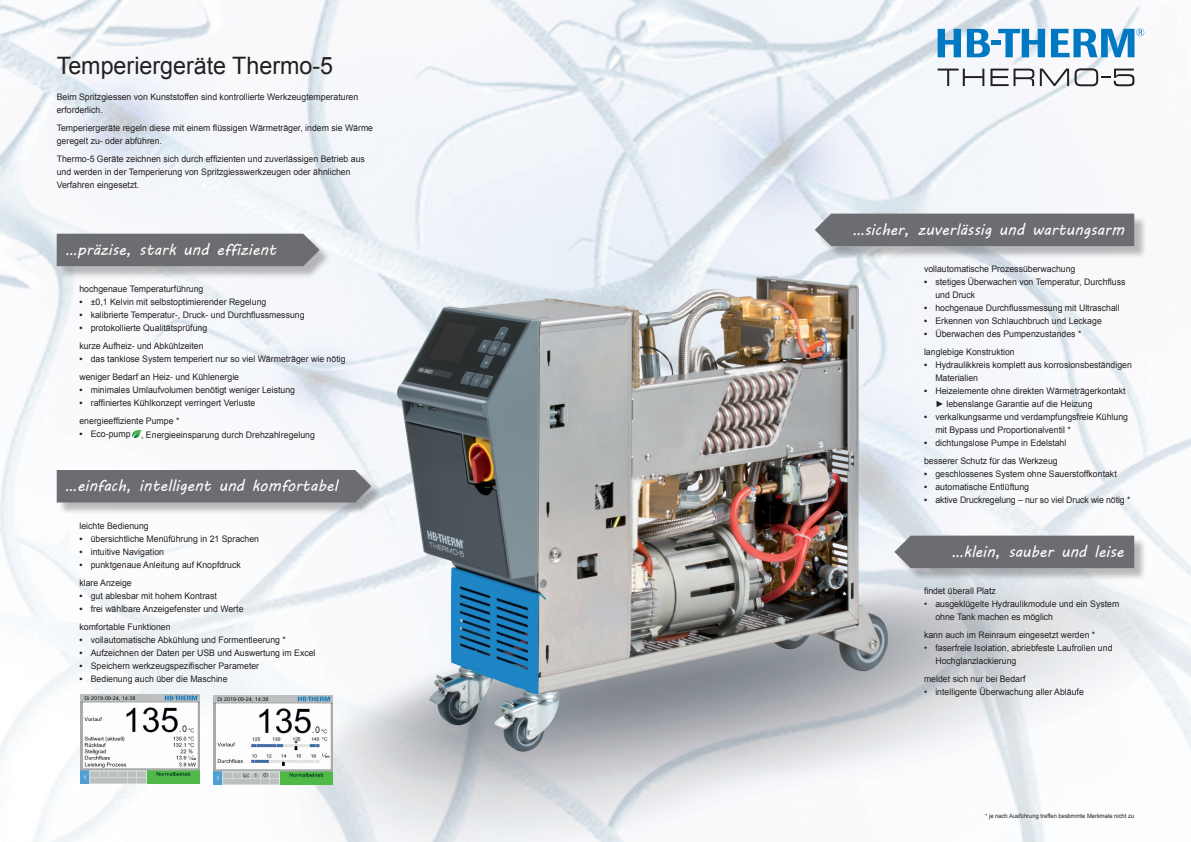
<style>
.page{position:relative;width:1191px;height:842px;background:#fff}
.page>*{position:absolute;margin:0;border:0;box-sizing:border-box;transform-origin:0 0}
.t1{font:24px "Arial";color:#231f20}
.t2{font:16px "MV Boli";color:#fff}
.t3{font:9px/13px "Arial";color:#231f20}
.t4{font:6px "Arial";color:#231f20}
.s1{font-weight:700}
</style>
<div class="page">
<img style="left:0;top:0;width:1191px;height:842px">
<svg style="left:937px;top:29px;width:24px;height:28px"></svg>
<svg style="left:967px;top:29px;width:78px;height:28px"></svg>
<svg style="left:1051px;top:28px;width:93px;height:29px"></svg>
<svg style="left:937px;top:69px;width:47px;height:17px"></svg>
<svg style="left:990px;top:68px;width:144px;height:18px"></svg>
<div style="left:58px;top:235px;width:273px;height:44px;background:#231f20;opacity:.3"></div>
<div style="left:57px;top:234px;width:262px;height:32px;background:#6c6d70"></div>
<svg style="left:133px;top:430px;width:8px;height:7px"></svg>
<div style="left:58px;top:471px;width:325px;height:44px;background:#231f20;opacity:.3"></div>
<div style="left:57px;top:470px;width:314px;height:32px;background:#6c6d70"></div>
<img style="left:80px;top:694px;width:120px;height:90px">
<img style="left:213px;top:695px;width:120px;height:89px">
<div style="left:816px;top:215px;width:330px;height:43px;background:#231f20;opacity:.3"></div>
<div style="left:814px;top:214px;width:320px;height:32px;background:#6c6d70"></div>
<div style="left:896px;top:537px;width:250px;height:43px;background:#231f20;opacity:.3"></div>
<div style="left:894px;top:536px;width:240px;height:32px;background:#6c6d70"></div>
<h1 class="t1" style="left:57px;top:50px;width:278px">Temperiergeräte Thermo-5</h1>
<p class="t3" style="left:57px;top:91px;width:303px">Beim Spritzgiessen von Kunststoffen sind kontrollierte Werkzeugtemperaturen erforderlich.</p>
<p class="t3" style="left:57px;top:122px;width:318px">Temperiergeräte regeln diese mit einem flüssigen Wärmeträger, indem sie Wärme geregelt zu- oder abführen.</p>
<p class="t3" style="left:57px;top:153px;width:310px">Thermo-5 Geräte zeichnen sich durch effizienten und zuverlässigen Betrieb aus und werden in der Temperierung von Spritzgiesswerkzeugen oder ähnlichen<br>Verfahren eingesetzt.</p>
<h2 class="t2" style="left:66px;top:238px;width:212px">…präzise, stark und effizient</h2>
<p class="t3" style="left:79px;top:283px;width:126px">hochgenaue Temperaturführung</p>
<p class="t3" style="left:79px;top:296px;width:188px"><span class="s1">•</span> ±0,1 Kelvin mit selbstoptimierender Regelung</p>
<p class="t3" style="left:79px;top:309px;width:227px"><span class="s1">•</span> kalibrierte Temperatur-, Druck- und Durchflussmessung</p>
<p class="t3" style="left:79px;top:319px;width:129px;line-height:18px"><span class="s1">•</span> protokollierte Qualitätsprüfung kurze Aufheiz- und Abkühlzeiten</p>
<p class="t3" style="left:79px;top:350px;width:268px;line-height:18px"><span class="s1">•</span> das tanklose System temperiert nur so viel Wärmeträger wie nötig weniger Bedarf an Heiz- und Kühlenergie</p>
<p class="t3" style="left:79px;top:384px;width:217px"><span class="s1">•</span> minimales Umlaufvolumen benötigt weniger Leistung</p>
<p class="t3" style="left:79px;top:394px;width:177px;line-height:18px"><span class="s1">•</span> raffiniertes Kühlkonzept verringert Verluste energieeffiziente Pumpe *</p>
<p class="t3" style="left:79px;top:428px;width:237px"><span class="s1">•</span> Eco-pump , Energieeinsparung durch Drehzahlregelung</p>
<h2 class="t2" style="left:65px;top:475px;width:274px">…einfach, intelligent und komfortabel</h2>
<p class="t3" style="left:79px;top:519px;width:71px">leichte Bedienung</p>
<p class="t3" style="left:79px;top:532px;width:181px"><span class="s1">•</span> übersichtliche Menüführung in 21 Sprachen</p>
<p class="t3" style="left:79px;top:545px;width:86px"><span class="s1">•</span> intuitive Navigation</p>
<p class="t3" style="left:79px;top:555px;width:163px;line-height:18px"><span class="s1">•</span> punktgenaue Anleitung auf Knopfdruck klare Anzeige</p>
<p class="t3" style="left:79px;top:589px;width:139px"><span class="s1">•</span> gut ablesbar mit hohem Kontrast</p>
<p class="t3" style="left:79px;top:599px;width:166px;line-height:18px"><span class="s1">•</span> frei wählbare Anzeigefenster und Werte komfortable Funktionen</p>
<p class="t3" style="left:79px;top:633px;width:208px"><span class="s1">•</span> vollautomatische Abkühlung und Formentleerung *</p>
<p class="t3" style="left:79px;top:646px;width:237px"><span class="s1">•</span> Aufzeichnen der Daten per USB und Auswertung im Excel</p>
<p class="t3" style="left:79px;top:659px;width:181px"><span class="s1">•</span> Speichern werkzeugspezifischer Parameter</p>
<p class="t3" style="left:79px;top:672px;width:150px"><span class="s1">•</span> Bedienung auch über die Maschine</p>
<h2 class="t2" style="left:852px;top:218px;width:273px">…sicher, zuverlässig und wartungsarm</h2>
<p class="t3" style="left:924px;top:263px;width:153px">vollautomatische Prozessüberwachung</p>
<p class="t3" style="left:935px;top:276px;width:192px;text-indent:-11px"><span class="s1">•</span> stetiges Überwachen von Temperatur, Durchfluss und Druck</p>
<p class="t3" style="left:924px;top:302px;width:197px"><span class="s1">•</span> hochgenaue Durchflussmessung mit Ultraschall</p>
<p class="t3" style="left:924px;top:315px;width:179px"><span class="s1">•</span> Erkennen von Schlauchbruch und Leckage</p>
<p class="t3" style="left:924px;top:325px;width:159px;line-height:18px"><span class="s1">•</span> Überwachen des Pumpenzustandes * langlebige Konstruktion</p>
<p class="t3" style="left:935px;top:359px;width:198px;text-indent:-11px"><span class="s1">•</span> Hydraulikkreis komplett aus korrosionsbeständigen<br>Materialien</p>
<p class="t3" style="left:935px;top:385px;width:192px;text-indent:-11px"><span class="s1">•</span> Heizelemente ohne direkten Wärmeträgerkontakt ► lebenslange Garantie auf die Heizung</p>
<p class="t3" style="left:935px;top:411px;width:194px;text-indent:-11px"><span class="s1">•</span> verkalkungsarme und verdampfungsfreie Kühlung mit Bypass und Proportionalventil *</p>
<p class="t3" style="left:924px;top:434px;width:144px;line-height:18px"><span class="s1">•</span> dichtungslose Pumpe in Edelstahl besserer Schutz für das Werkzeug</p>
<p class="t3" style="left:924px;top:467px;width:194px"><span class="s1">•</span> geschlossenes System ohne Sauerstoffkontakt</p>
<p class="t3" style="left:924px;top:480px;width:106px"><span class="s1">•</span> automatische Entlüftung</p>
<p class="t3" style="left:924px;top:493px;width:208px"><span class="s1">•</span> aktive Druckregelung – nur so viel Druck wie nötig *</p>
<h2 class="t2" style="left:951px;top:540px;width:174px">…klein, sauber und leise</h2>
<p class="t3" style="left:924px;top:585px;width:73px">findet überall Platz</p>
<p class="t3" style="left:935px;top:598px;width:185px;text-indent:-11px">• ausgeklügelte Hydraulikmodule und ein System ohne Tank machen es möglich</p>
<p class="t3" style="left:924px;top:629px;width:173px">kann auch im Reinraum eingesetzt werden *</p>
<p class="t3" style="left:935px;top:642px;width:179px;text-indent:-11px">• faserfreie Isolation, abriebfeste Laufrollen und<br>Hochglanzlackierung</p>
<p class="t3" style="left:924px;top:673px;width:103px">meldet sich nur bei Bedarf</p>
<p class="t3" style="left:924px;top:685px;width:161px">• intelligente Überwachung aller Abläufe</p>
<p class="t4" style="left:985px;top:812px;width:151px">* je nach Ausführung treffen bestimmte Merkmale nicht zu</p>
</div>
